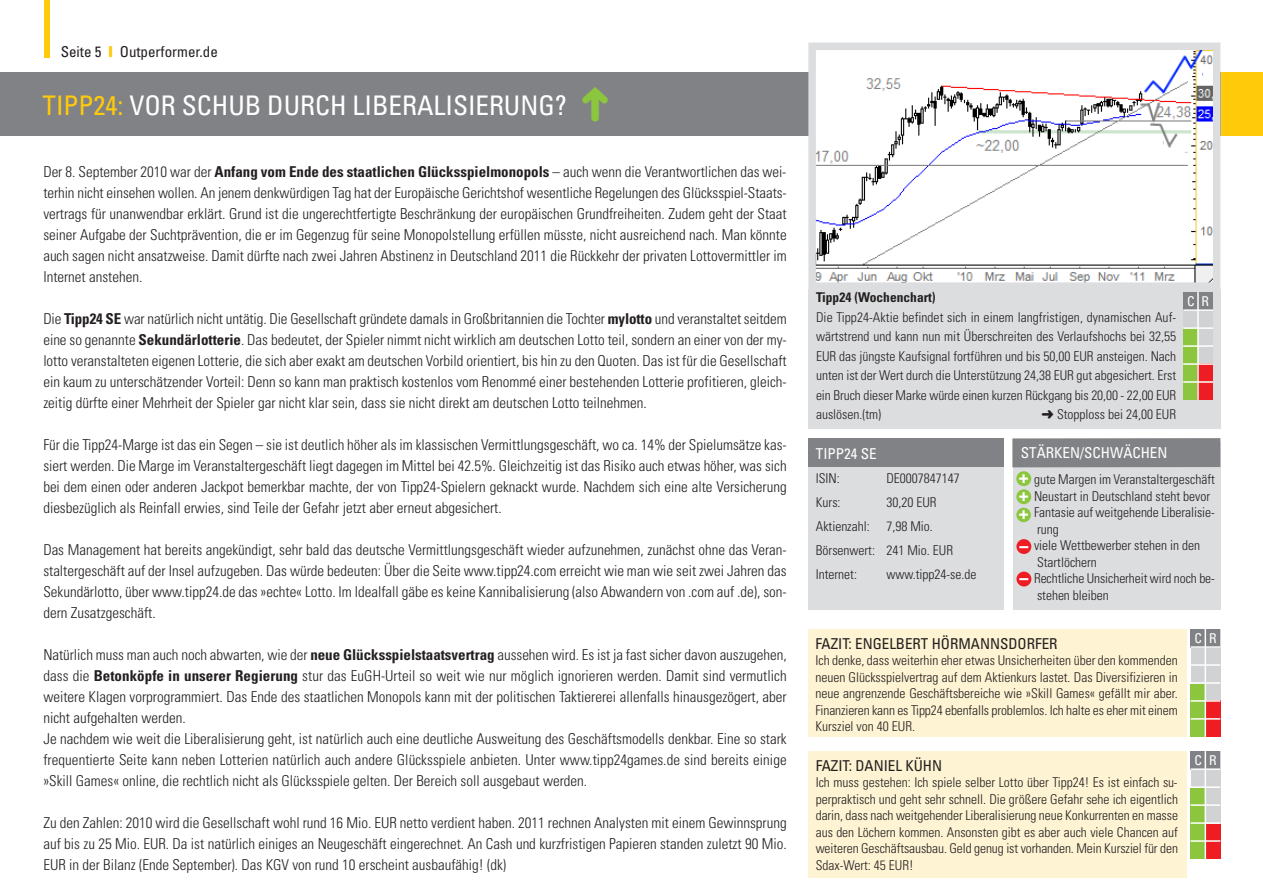
<style>
.page{position:relative;width:1263px;height:893px;background:#fff}
.page>*{position:absolute;margin:0;border:0;box-sizing:border-box;transform-origin:0 0}
.t1{font:300 condensed 79.5px "Univers";color:#feca0a}
.t2{font:condensed 27px "Univers";color:#fff}
.t3{font:700 18px/18.3px "Univers";color:#fff;text-align:justify}
.t4{font:300 condensed 15px/21px "Univers";color:#231f20;text-align:justify}
.t5{font:condensed 15px "Univers";color:#231f20}
.t6{font:condensed 15px "Univers";color:#fff}
.t7{font:300 condensed 13.5px/16.5px "Univers";color:#231f20;text-align:justify}
.t8{font:700 condensed 13.5px "Univers";color:#231f20}
.t9{font:condensed 13.5px "Univers";color:#fff}
.s1{font-weight:900;font-stretch:normal;color:#feca0a}
.s2{color:#feca0a}
.s3{font-weight:700}
</style>
<div class="page">
<div style="left:808px;top:289px;width:412px;height:139px;background:#dcdddf"></div>
<div style="left:0;top:72px;width:1263px;height:64px;background:#feca0a"></div>
<div style="left:0;top:72px;width:1220px;height:64px;background:#808285"></div>
<div style="left:808px;top:441px;width:195px;height:168px;background:#dcdddf"></div>
<div style="left:808px;top:438px;width:195px;height:29px;background:#808285"></div>
<div style="left:1012px;top:441px;width:208px;height:168px;background:#dcdddf"></div>
<div style="left:1012px;top:438px;width:208px;height:29px;background:#808285"></div>
<img style="left:817px;top:52px;width:394px;height:229px">
<div style="left:808px;top:43px;width:412px;height:247px;border:8px solid #dcdddf"></div>
<div style="left:808px;top:751px;width:379px;height:126px;background:#fef3d2"></div>
<div style="left:1016px;top:471px;width:15px;height:15px;background:#8bc63e;border-radius:50%"></div>
<div style="left:1016px;top:489px;width:15px;height:15px;background:#8bc63e;border-radius:50%"></div>
<div style="left:1016px;top:508px;width:15px;height:14px;background:#8bc63e;border-radius:50%"></div>
<div style="left:1016px;top:539px;width:15px;height:15px;background:#ee1d23;border-radius:50%"></div>
<div style="left:1016px;top:572px;width:15px;height:14px;background:#ee1d23;border-radius:50%"></div>
<div style="left:808px;top:629px;width:378px;height:108px;background:#fef3d2"></div>
<div style="left:1183px;top:292px;width:30px;height:108px;background:#d1d2d4"></div>
<div style="left:1183px;top:328px;width:15px;height:72px;background:#8bc63e"></div>
<div style="left:1198px;top:364px;width:15px;height:36px;background:#ee1d23"></div>
<div style="left:1183px;top:292px;width:30px;height:19px;background:#808285"></div>
<hr style="left:1197px;top:292px;width:2px;height:108px;background:#fff">
<hr style="left:1183px;top:381px;width:30px;height:2px;background:#fff">
<hr style="left:1183px;top:363px;width:30px;height:2px;background:#fff">
<hr style="left:1183px;top:345px;width:30px;height:2px;background:#fff">
<hr style="left:1183px;top:327px;width:30px;height:2px;background:#fff">
<hr style="left:1183px;top:309px;width:30px;height:2px;background:#fff">
<div style="left:1191px;top:629px;width:29px;height:108px;background:#d1d2d4"></div>
<div style="left:1190px;top:684px;width:15px;height:53px;background:#8bc63e"></div>
<div style="left:1205px;top:701px;width:15px;height:36px;background:#ee1d23"></div>
<div style="left:1190px;top:629px;width:30px;height:18px;background:#808285"></div>
<hr style="left:1204px;top:629px;width:2px;height:108px;background:#fff">
<hr style="left:1191px;top:718px;width:29px;height:2px;background:#fff">
<hr style="left:1190px;top:700px;width:30px;height:2px;background:#fff">
<hr style="left:1190px;top:682px;width:30px;height:2px;background:#fff">
<hr style="left:1190px;top:664px;width:30px;height:2px;background:#fff">
<hr style="left:1190px;top:646px;width:30px;height:2px;background:#fff">
<div style="left:1191px;top:751px;width:29px;height:108px;background:#d1d2d4"></div>
<div style="left:1190px;top:788px;width:15px;height:71px;background:#8bc63e"></div>
<div style="left:1205px;top:824px;width:15px;height:35px;background:#ee1d23"></div>
<div style="left:1190px;top:751px;width:30px;height:19px;background:#808285"></div>
<hr style="left:1204px;top:751px;width:2px;height:108px;background:#fff">
<hr style="left:1190px;top:840px;width:30px;height:2px;background:#fff">
<hr style="left:1190px;top:822px;width:30px;height:2px;background:#fff">
<hr style="left:1190px;top:804px;width:30px;height:2px;background:#fff">
<hr style="left:1190px;top:786px;width:30px;height:2px;background:#fff">
<hr style="left:1190px;top:768px;width:30px;height:2px;background:#fff">
<h1 class="t1" style="left:38px;top:0;width:19px">I</h1>
<p class="t5" style="left:61px;top:47px;width:159px">Seite 5 <span class="s1">I</span> Outperformer.de</p>
<h2 class="t2" style="left:43px;top:96px;width:526px"><span class="s2">TIPP24:</span> VOR SCHUB DURCH LIBERALISIERUNG?</h2>
<p class="t4" style="left:43px;top:162px;width:745px">Der 8. September 2010 war der <span class="s3">Anfang vom Ende des staatlichen Glücksspielmonopols</span> – auch wenn die Verantwortlichen das wei&shy;terhin nicht einsehen wollen. An jenem denkwürdigen Tag hat der Europäische Gerichtshof wesentliche Regelungen des Glücksspiel-Staats&shy;vertrags für unanwendbar erklärt. Grund ist die ungerechtfertigte Beschränkung der europäischen Grundfreiheiten. Zudem geht der Staat seiner Aufgabe der Suchtprävention, die er im Gegenzug für seine Monopolstellung erfüllen müsste, nicht ausreichend nach. Man könnte auch sagen nicht ansatzweise. Damit dürfte nach zwei Jahren Abstinenz in Deutschland 2011 die Rückkehr der privaten Lottovermittler im Internet anstehen.</p>
<p class="t4" style="left:43px;top:309px;width:745px">Die <span class="s3">Tipp24 SE</span> war natürlich nicht untätig. Die Gesellschaft gründete damals in Großbritannien die Tochter <span class="s3">mylotto</span> und veranstaltet seitdem eine so genannte <span class="s3">Sekundärlotterie</span>. Das bedeutet, der Spieler nimmt nicht wirklich am deutschen Lotto teil, sondern an einer von der my&shy;lotto veranstalteten eigenen Lotterie, die sich aber exakt am deutschen Vorbild orientiert, bis hin zu den Quoten. Das ist für die Gesellschaft ein kaum zu unterschätzender Vorteil: Denn so kann man praktisch kostenlos vom Renommé einer bestehenden Lotterie profitieren, gleich&shy;zeitig dürfte einer Mehrheit der Spieler gar nicht klar sein, dass sie nicht direkt am deutschen Lotto teilnehmen.</p>
<p class="t4" style="left:43px;top:435px;width:745px">Für die Tipp24-Marge ist das ein Segen – sie ist deutlich höher als im klassischen Vermittlungsgeschäft, wo ca. 14% der Spielumsätze kas&shy;siert werden. Die Marge im Veranstaltergeschäft liegt dagegen im Mittel bei 42.5%. Gleichzeitig ist das Risiko auch etwas höher, was sich bei dem einen oder anderen Jackpot bemerkbar machte, der von Tipp24-Spielern geknackt wurde. Nachdem sich eine alte Versicherung diesbezüglich als Reinfall erwies, sind Teile der Gefahr jetzt aber erneut abgesichert.</p>
<p class="t4" style="left:43px;top:540px;width:745px">Das Management hat bereits angekündigt, sehr bald das deutsche Vermittlungsgeschäft wieder aufzunehmen, zunächst ohne das Veran&shy;staltergeschäft auf der Insel aufzugeben. Das würde bedeuten: Über die Seite www.tipp24.com erreicht wie man wie seit zwei Jahren das Sekundärlotto, über www.tipp24.de das »echte« Lotto. Im Idealfall gäbe es keine Kannibalisierung (also Abwandern von .com auf .de), son&shy;dern Zusatzgeschäft.</p>
<p class="t4" style="left:43px;top:645px;width:745px;text-align:left">Natürlich muss man auch noch abwarten, wie der <span class="s3">neue Glücksspielstaatsvertrag</span> aussehen wird. Es ist ja fast sicher davon auszugehen, dass die <span class="s3">Betonköpfe in unserer Regierung</span> stur das EuGH-Urteil so weit wie nur möglich ignorieren werden. Damit sind vermutlich weitere Klagen vorprogrammiert. Das Ende des staatlichen Monopols kann mit der politischen Taktiererei allenfalls hinausgezögert, aber nicht aufgehalten werden.<br>Je nachdem wie weit die Liberalisierung geht, ist natürlich auch eine deutliche Ausweitung des Geschäftsmodells denkbar. Eine so stark frequentierte Seite kann neben Lotterien natürlich auch andere Glücksspiele anbieten. Unter www.tipp24games.de sind bereits einige »Skill Games« online, die rechtlich nicht als Glücksspiele gelten. Der Bereich soll ausgebaut werden.</p>
<p class="t4" style="left:43px;top:813px;width:745px">Zu den Zahlen: 2010 wird die Gesellschaft wohl rund 16 Mio. EUR netto verdient haben. 2011 rechnen Analysten mit einem Gewinnsprung auf bis zu 25 Mio. EUR. Da ist natürlich einiges an Neugeschäft eingerechnet. An Cash und kurzfristigen Papieren standen zuletzt 90 Mio.<br>EUR in der Bilanz (Ende September). Das KGV von rund 10 erscheint ausbaufähig! (dk)</p>
<p class="t8" style="left:816px;top:293px;width:121px">Tipp24 (Wochenchart)</p>
<p class="t7" style="left:816px;top:308px;width:362px;line-height:19.5px">Die Tipp24-Aktie befindet sich in einem langfristigen, dynamischen Auf&shy;wärtstrend und kann nun mit Überschreiten des Verlaufshochs bei 32,55<br>EUR das jüngste Kaufsignal fortführen und bis 50,00 EUR ansteigen. Nach unten ist der Wert durch die Unterstützung 24,38 EUR gut abgesichert. Erst ein Bruch dieser Marke würde einen kurzen Rückgang bis 20,00 - 22,00 EUR auslösen.(tm)</p>
<p class="t7" style="left:1057px;top:407px;width:121px">Stopploss bei 24,00 EUR</p>
<p class="t9" style="left:1187px;top:296px;width:24px">C R</p>
<p class="t6" style="left:816px;top:448px;width:62px">TIPP24 SE</p>
<p class="t7" style="left:816px;top:471px;width:25px">ISIN:</p>
<p class="t7" style="left:886px;top:471px;width:75px">DE0007847147</p>
<p class="t7" style="left:816px;top:495px;width:26px">Kurs:</p>
<p class="t7" style="left:816px;top:491px;width:139px;line-height:24px;text-align:left;text-indent:71px">30,20 EUR<br>Aktienzahl: 7,98 Mio.<br>Börsenwert: 241 Mio. EUR<br>Internet:</p>
<p class="t7" style="left:886px;top:567px;width:92px">www.tipp24-se.de</p>
<p class="t6" style="left:1021px;top:447px;width:148px">STÄRKEN/SCHWÄCHEN</p>
<p class="t3" style="left:1018px;top:469px;width:12px">+ + +</p>
<p class="t3" style="left:1019px;top:530px;width:11px;line-height:32.5px">– –</p>
<p class="t7" style="left:1034px;top:473px;width:182px;text-align:left">gute Margen im Veranstaltergeschäft<br>Neustart in Deutschland steht bevor<br>Fantasie auf weitgehende Liberalisie&shy;rung<br>viele Wettbewerber stehen in den<br>Startlöchern<br>Rechtliche Unsicherheit wird noch be&shy;stehen bleiben</p>
<p class="t5" style="left:815px;top:638px;width:244px">FAZIT: ENGELBERT HÖRMANNSDORFER</p>
<p class="t7" style="left:815px;top:653px;width:364px">Ich denke, dass weiterhin eher etwas Unsicherheiten über den kommenden neuen Glücksspielvertrag auf dem Aktienkurs lastet. Das Diversifizieren in neue angrenzende Geschäftsbereiche wie »Skill Games« gefällt mir aber.<br>Finanzieren kann es Tipp24 ebenfalls problemlos. Ich halte es eher mit einem Kursziel von 40 EUR.</p>
<p class="t5" style="left:816px;top:760px;width:128px">FAZIT: DANIEL KÜHN</p>
<p class="t7" style="left:816px;top:776px;width:364px">Ich muss gestehen: Ich spiele selber Lotto über Tipp24! Es ist einfach su&shy;perpraktisch und geht sehr schnell. Die größere Gefahr sehe ich eigentlich darin, dass nach weitgehender Liberalisierung neue Konkurrenten en masse aus den Löchern kommen. Ansonsten gibt es aber auch viele Chancen auf weiteren Geschäftsausbau. Geld genug ist vorhanden. Mein Kursziel für den Sdax-Wert: 45 EUR!</p>
<p class="t9" style="left:1194px;top:633px;width:24px">C R</p>
<p class="t9" style="left:1194px;top:755px;width:24px">C R</p>
</div>
